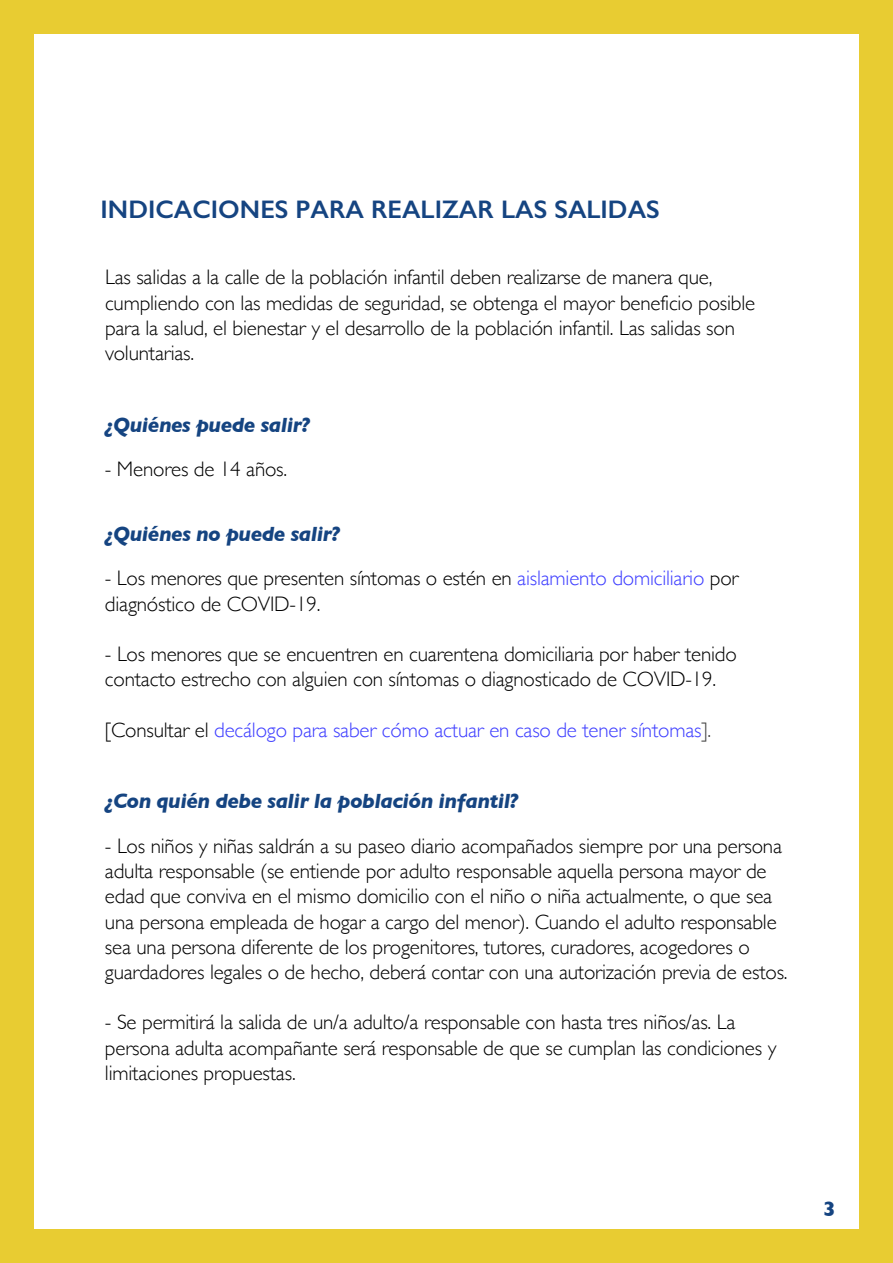
<style>
.page{position:relative;width:893px;height:1263px;background:#e8cc32}
.page>*{position:absolute;margin:0;border:0;box-sizing:border-box;transform-origin:0 0}
.t1{font:600 25.5px "Gill Sans";color:#154481}
.t2{font:300 21px/25.2px "Gill Sans";letter-spacing:-.01em;color:#000}
.t3{font:italic 700 21px "Gill Sans";letter-spacing:-.025em;color:#154481}
.t4{font:300 21px "Gill Sans";letter-spacing:-.01em;color:#3e3eff}
.t5{font:700 21px "Gill Sans";color:#154481}
.s1{color:#3e3eff}
.s2{color:#000}
.s3{color:#3e3e3d}
</style>
<div class="page">
<div style="left:34px;top:34px;width:825px;height:1195px;background:#fff"></div>
<p class="t1" style="left:101px;top:194px;width:561px">INDICACIONES PARA REALIZAR LAS SALIDAS</p>
<p class="t2" style="left:105px;top:264px;width:652px">Las salidas a la calle de la población infantil deben realizarse de manera que, cumpliendo con las medidas de seguridad, se obtenga el mayor beneficio posible para la salud, el bienestar y el desarrollo de la población infantil. Las salidas son voluntarias.</p>
<p class="t3" style="left:105px;top:412px;width:207px">¿Quiénes puede salir?</p>
<p class="t2" style="left:105px;top:456px;width:184px">- Menores de 14 años.</p>
<p class="t3" style="left:105px;top:521px;width:237px">¿Quiénes no puede salir?</p>
<p class="t2" style="left:105px;top:565px;width:635px">- Los menores que presenten síntomas o estén en <span class="s1">aislamiento domiciliario</span> por diagnóstico de COVID-19.</p>
<p class="t2" style="left:105px;top:640px;width:633px">- Los menores que se encuentren en cuarentena domiciliaria por haber tenido contacto estrecho con alguien con síntomas o diagnosticado de COVID-19.</p>
<p class="t4" style="left:105px;top:713px;width:608px"><span class="s2">[Consultar el</span> decálogo para saber cómo actuar en caso de tener síntomas<span class="s3">].</span></p>
<p class="t3" style="left:105px;top:789px;width:415px">¿Con quién debe salir la población infantil?</p>
<p class="t2" style="left:105px;top:832px;width:684px">- Los niños y niñas saldrán a su paseo diario acompañados siempre por una persona adulta responsable (se entiende por adulto responsable aquella persona mayor de edad que conviva en el mismo domicilio con el niño o niña actualmente, o que sea una persona empleada de hogar a cargo del menor). Cuando el adulto responsable sea una persona diferente de los progenitores, tutores, curadores, acogedores o guardadores legales o de hecho, deberá contar con una autorización previa de estos.</p>
<p class="t2" style="left:105px;top:1009px;width:673px">- Se permitirá la salida de un/a adulto/a responsable con hasta tres niños/as. La persona adulta acompañante será responsable de que se cumplan las condiciones y limitaciones propuestas.</p>
<p class="t5" style="left:823px;top:1192px;width:14px">3</p>
</div>
